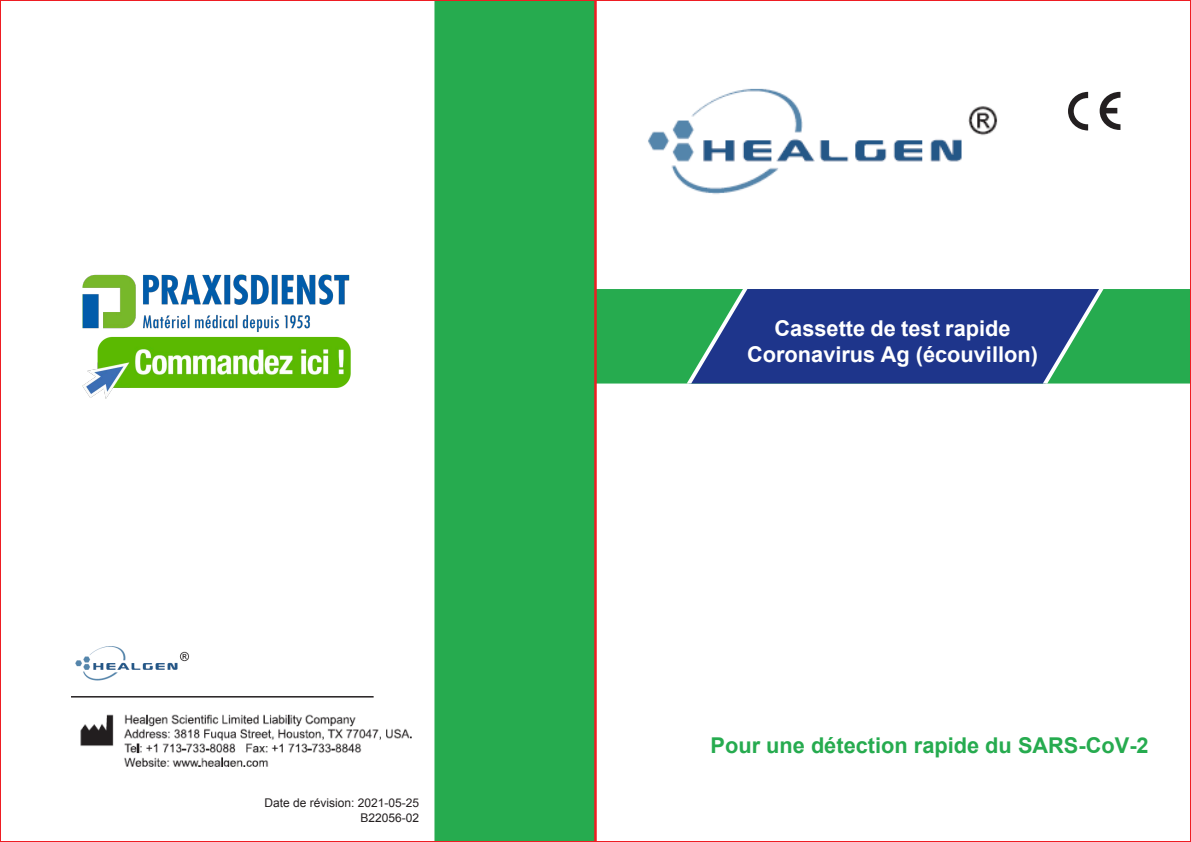
<style>
.page{position:relative;width:1191px;height:842px;background:#fff}
.page>*{position:absolute;margin:0;border:0;box-sizing:border-box;transform-origin:0 0}
.t1{font:700 21.8px "Arial";color:#26ab4f}
.t2{font:700 21.8px "Arial";color:#fff}
.t3{font:700 21.8px "Arial";color:#fff}
.t4{font:12px/14.4px "Arial";color:#231f20;text-align:right}
.s1{font-style:inherit}
</style>
<div class="page">
<svg style="left:1068px;top:92px;width:20px;height:38px"></svg>
<svg style="left:1099px;top:92px;width:21px;height:38px"></svg>
<div style="left:595px;top:289px;width:596px;height:94px;background:#26ab4f"></div>
<div style="left:434px;top:0;width:161px;height:842px;background:#26ab4f"></div>
<svg style="left:687px;top:289px;width:416px;height:94px;background:#234985"></svg>
<hr style="left:71px;top:696px;width:302px;height:1px;background:#231f20">
<img style="left:648px;top:88px;width:350px;height:106px">
<img style="left:75px;top:646px;width:114px;height:35px">
<img style="left:80px;top:714px;width:332px;height:52px">
<img style="left:82px;top:274px;width:269px;height:125px">
<p class="t4" style="left:264px;top:796px;width:156px"><span class="s1">Date de révision</span>: 2021-05-25<br>B22056-02</p>
<p class="t3" style="left:774px;top:314px;width:238px">Cassette de test rapide</p>
<p class="t2" style="left:747px;top:340px;width:292px">Coronavirus Ag (écouvillon)</p>
<p class="t1" style="left:710px;top:730px;width:440px">Pour une détection rapide du SARS-CoV-2</p>
</div>
